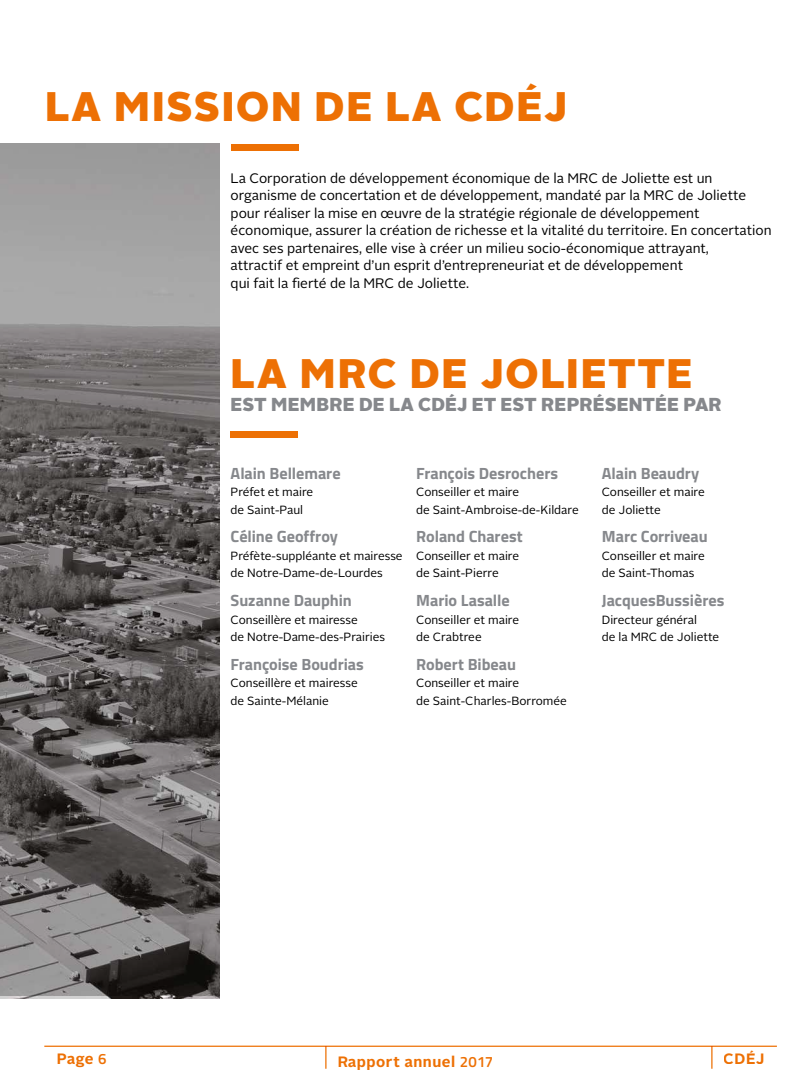
<style>
.page{position:relative;width:810px;height:1080px;background:#fff}
.page>*{position:absolute;margin:0;border:0;box-sizing:border-box;transform-origin:0 0}
.t1{font:900 41.25px "Alright Sans";letter-spacing:.045em;color:#ed7004}
.t2{font:900 18.75px "Alright Sans";letter-spacing:.005em;color:#86888c}
.t3{font:700 16.25px "Titillium Web";letter-spacing:-.005em;color:#86888c}
.t4{font:700 15px "Alright Sans";letter-spacing:.035em;color:#ed7004}
.t5{font:13.75px/17.5px "Alright Sans";color:#000}
.t6{font:11.88px/17.5px "Alright Sans";color:#000}
.s1{font-family:"Titillium Web";font-weight:600}
</style>
<div class="page">
<div style="left:231px;top:144px;width:68px;height:7px;background:#ed7004"></div>
<div style="left:231px;top:431px;width:67px;height:7px;background:#ed7004"></div>
<hr style="left:44px;top:1046px;width:733px;height:1px;background:#ed7004">
<hr style="left:711px;top:1046px;width:2px;height:23px;background:#ed7004">
<hr style="left:325px;top:1046px;width:2px;height:23px;background:#ed7004">
<svg style="left:0;top:143px;width:219px;height:853px;background:#726f6f"></svg>
<h1 class="t1" style="left:45px;top:77px;width:524px">LA MISSION DE LA CDÉJ</h1>
<p class="t5" style="left:231px;top:170px;width:543px">La Corporation de développement économique de la MRC de Joliette est un organisme de concertation et de développement, mandaté par la MRC de Joliette pour réaliser la mise en œuvre de la stratégie régionale de développement économique, assurer la création de richesse et la vitalité du territoire. En concertation avec ses partenaires, elle vise à créer un milieu socio-économique attrayant,<br>attractif et empreint d’un esprit d’entrepreneuriat et de développement<br>qui fait la fierté de la MRC de Joliette.</p>
<h1 class="t1" style="left:231px;top:344px;width:463px">LA MRC DE JOLIETTE</h1>
<h2 class="t2" style="left:231px;top:391px;width:493px">EST MEMBRE DE LA CDÉJ ET EST REPRÉSENTÉE PAR</h2>
<p class="t3" style="left:231px;top:460px;width:112px">Alain Bellemare</p>
<p class="t6" style="left:231px;top:483px;width:84px">Préfet et maire de Saint-Paul</p>
<p class="t3" style="left:231px;top:524px;width:109px">Céline Geoffroy</p>
<p class="t6" style="left:231px;top:547px;width:174px">Préfète-suppléante et mairesse de Notre-Dame-de-Lourdes</p>
<p class="t3" style="left:231px;top:588px;width:123px">Suzanne Dauphin</p>
<p class="t6" style="left:231px;top:611px;width:156px">Conseillère et mairesse<br>de Notre-Dame-des-Prairies</p>
<p class="t3" style="left:231px;top:652px;width:135px">Françoise Boudrias</p>
<p class="t6" style="left:231px;top:675px;width:129px">Conseillère et mairesse de Sainte-Mélanie</p>
<p class="t3" style="left:416px;top:460px;width:143px">François Desrochers</p>
<p class="t6" style="left:416px;top:483px;width:164px">Conseiller et maire<br>de Saint-Ambroise-de-Kildare</p>
<p class="t3" style="left:416px;top:524px;width:108px">Roland Charest</p>
<p class="t6" style="left:416px;top:547px;width:104px">Conseiller et maire de Saint-Pierre</p>
<p class="t3" style="left:416px;top:588px;width:95px">Mario Lasalle</p>
<p class="t6" style="left:416px;top:611px;width:104px">Conseiller et maire de Crabtree</p>
<p class="t3" style="left:416px;top:652px;width:101px">Robert Bibeau</p>
<p class="t6" style="left:416px;top:675px;width:152px">Conseiller et maire<br>de Saint-Charles-Borromée</p>
<p class="t3" style="left:602px;top:460px;width:99px">Alain Beaudry</p>
<p class="t6" style="left:602px;top:483px;width:104px">Conseiller et maire de Joliette</p>
<p class="t3" style="left:602px;top:524px;width:107px">Marc Corriveau</p>
<p class="t6" style="left:602px;top:547px;width:104px">Conseiller et maire de Saint-Thomas</p>
<p class="t3" style="left:602px;top:588px;width:124px">JacquesBussières</p>
<p class="t6" style="left:602px;top:611px;width:119px">Directeur général<br>de la MRC de Joliette</p>
<p class="t4" style="left:56px;top:1048px;width:52px">Page <span class="s1">6</span></p>
<p class="t4" style="left:337px;top:1051px;width:158px">Rapport annuel <span class="s1">2017</span></p>
<p class="t4" style="left:724px;top:1048px;width:42px">CDÉJ</p>
</div>
